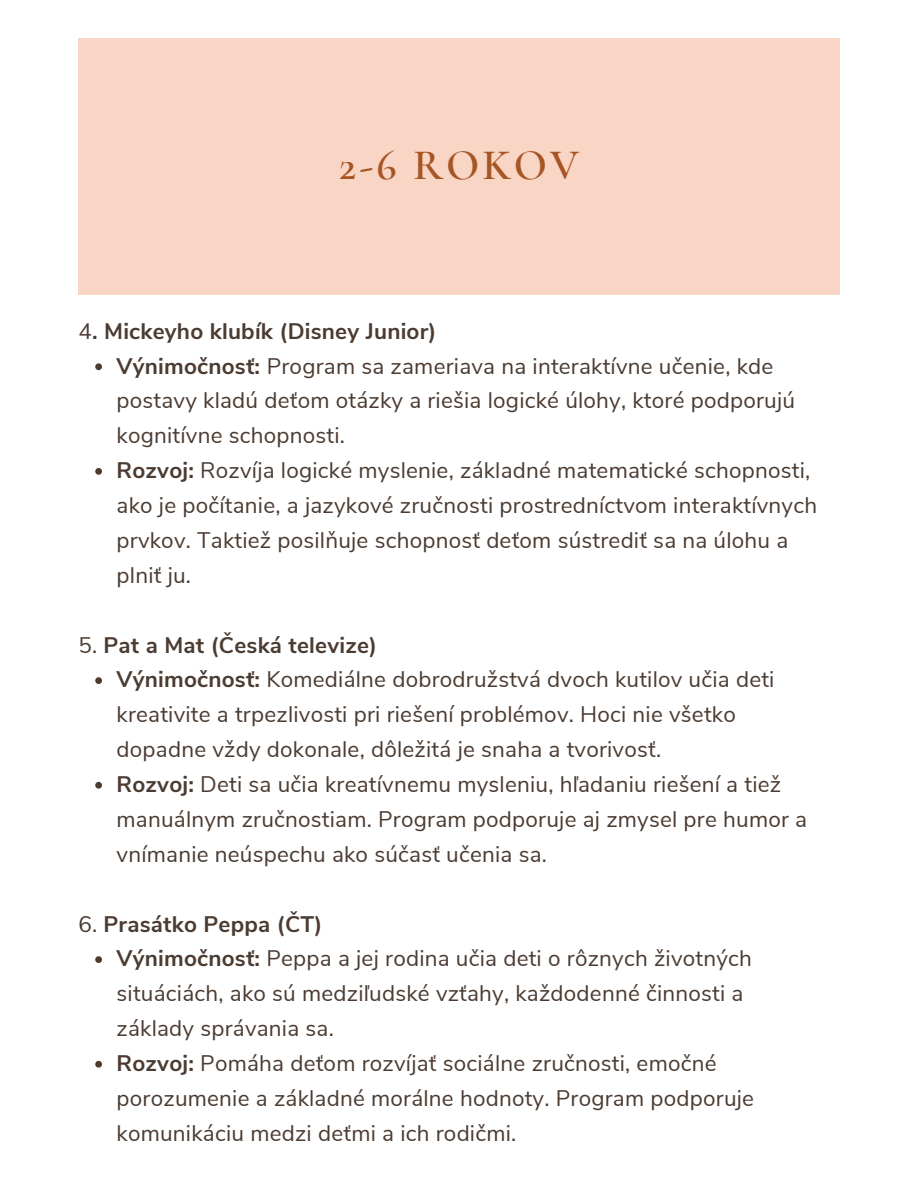
<style>
.page{position:relative;width:918px;height:1188px;background:#fff}
.page>*{position:absolute;margin:0;border:0;box-sizing:border-box;transform-origin:0 0}
.t1{font:600 43.5px "Cormorant Garamond";letter-spacing:.07em;color:#a65523}
.t2{font:22.5px/34.8px "Nunito Sans";letter-spacing:.01em;color:#4b3b31}
.t3{font:700 22.5px "Nunito Sans";letter-spacing:.01em;color:#4b3b31}
.s1{font-weight:400}
.s2{font-weight:700}
</style>
<div class="page">
<div style="left:78px;top:39px;width:762px;height:256px;background:#f9d1bf"></div>
<svg style="left:95px;top:363px;width:7px;height:7px"></svg>
<svg style="left:95px;top:468px;width:7px;height:7px"></svg>
<svg style="left:95px;top:677px;width:7px;height:7px"></svg>
<svg style="left:95px;top:782px;width:7px;height:7px"></svg>
<svg style="left:95px;top:956px;width:7px;height:7px"></svg>
<svg style="left:95px;top:1061px;width:7px;height:7px"></svg>
<h1 class="t1" style="left:339px;top:139px;width:242px">2-6 ROKOV</h1>
<p class="t3" style="left:78px;top:316px;width:360px"><span class="s1">4</span>. Mickeyho klubík (Disney Junior)</p>
<p class="t2" style="left:117px;top:349px;width:680px"><span class="s2">Výnimočnosť:</span> Program sa zameriava na interaktívne učenie, kde postavy kladú deťom otázky a riešia logické úlohy, ktoré podporujú kognitívne schopnosti.</p>
<p class="t2" style="left:117px;top:453px;width:702px"><span class="s2">Rozvoj:</span> Rozvíja logické myslenie, základné matematické schopnosti, ako je počítanie, a jazykové zručnosti prostredníctvom interaktívnych prvkov. Taktiež posilňuje schopnosť deťom sústrediť sa na úlohu a plniť ju.</p>
<p class="t3" style="left:78px;top:630px;width:300px"><span class="s1">5.</span> Pat a Mat (Česká televize)</p>
<p class="t2" style="left:117px;top:663px;width:659px"><span class="s2">Výnimočnosť:</span> Komediálne dobrodružstvá dvoch kutilov učia deti kreativite a trpezlivosti pri riešení problémov. Hoci nie všetko dopadne vždy dokonale, dôležitá je snaha a tvorivosť.</p>
<p class="t2" style="left:117px;top:767px;width:692px"><span class="s2">Rozvoj:</span> Deti sa učia kreatívnemu mysleniu, hľadaniu riešení a tiež manuálnym zručnostiam. Program podporuje aj zmysel pre humor a vnímanie neúspechu ako súčasť učenia sa.</p>
<p class="t3" style="left:78px;top:909px;width:246px"><span class="s1">6.</span> Prasátko Peppa (ČT)</p>
<p class="t2" style="left:117px;top:942px;width:637px"><span class="s2">Výnimočnosť:</span> Peppa a jej rodina učia deti o rôznych životných situáciách, ako sú medziľudské vzťahy, každodenné činnosti a základy správania sa.</p>
<p class="t2" style="left:117px;top:1046px;width:639px"><span class="s2">Rozvoj:</span> Pomáha deťom rozvíjať sociálne zručnosti, emočné porozumenie a základné morálne hodnoty. Program podporuje komunikáciu medzi deťmi a ich rodičmi.</p>
</div>
